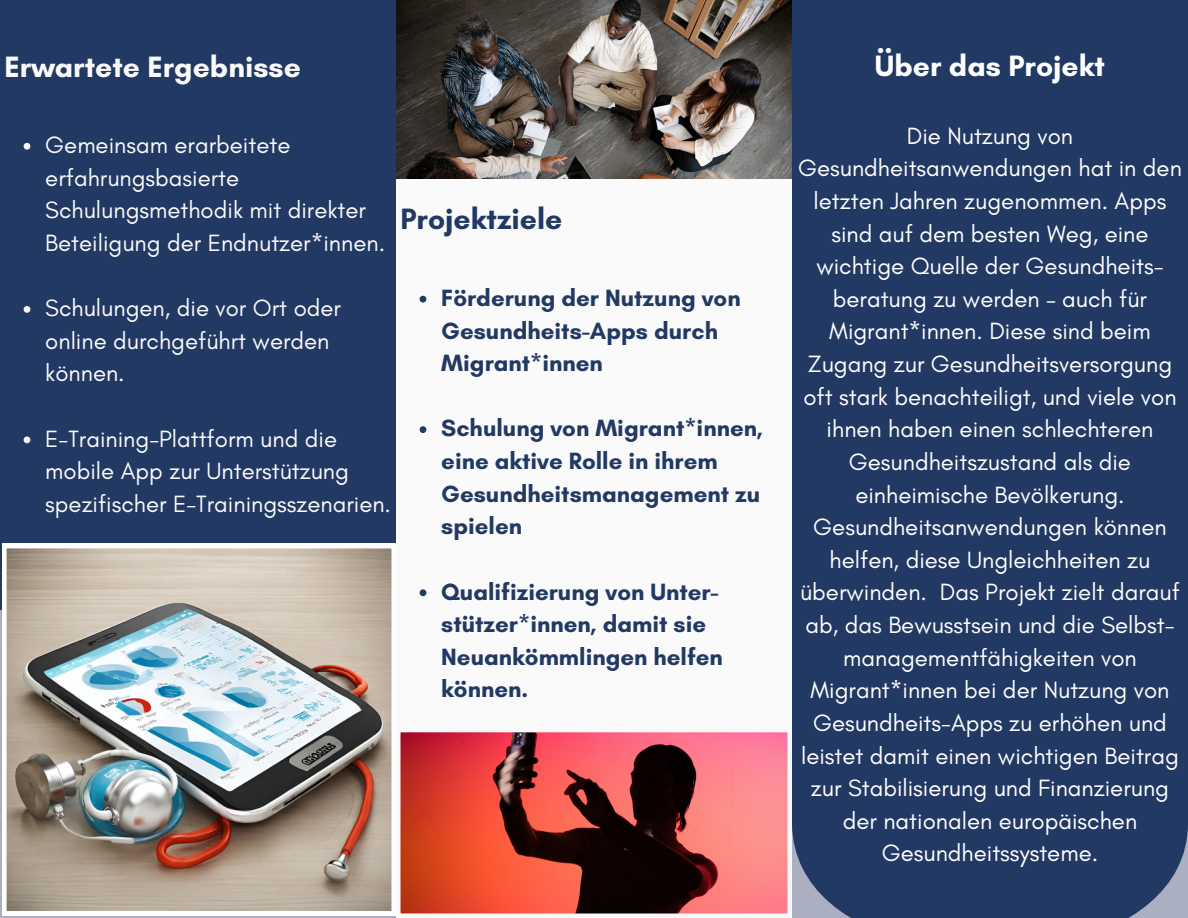
<style>
.page{position:relative;width:1188px;height:918px;background:#fff}
.page>*{position:absolute;margin:0;border:0;box-sizing:border-box;transform-origin:0 0}
.t1{font:700 30px "Glacial Indifference";color:#fafafb}
.t2{font:700 30px "Glacial Indifference";color:#fff}
.t3{font:700 30px "Glacial Indifference";color:#223964}
.t4{font:24px/32.7px "Glacial Indifference";color:#fff;text-align:center}
.t5{font:24px/32.7px "Glacial Indifference";color:#fafafb}
.t6{font:700 24px/32.7px "Glacial Indifference";color:#223964}
</style>
<div class="page">
<div style="left:0;top:0;width:396px;height:609px;background:#223964"></div>
<svg style="left:24px;top:143px;width:6px;height:7px"></svg>
<svg style="left:24px;top:306px;width:6px;height:7px"></svg>
<svg style="left:24px;top:436px;width:6px;height:7px"></svg>
<div style="left:792px;top:0;width:396px;height:918px;background:#223964"></div>
<img style="left:396px;top:0;width:396px;height:179px">
<svg style="left:400px;top:732px;width:388px;height:182px;background:#af4742"></svg>
<div style="left:396px;top:179px;width:396px;height:549px;background:#fafafb"></div>
<svg style="left:420px;top:296px;width:6px;height:7px"></svg>
<svg style="left:420px;top:426px;width:6px;height:7px"></svg>
<svg style="left:420px;top:589px;width:6px;height:7px"></svg>
<img style="left:2px;top:544px;width:394px;height:367px">
<p class="t1" style="left:4px;top:48px;width:298px">Erwartete Ergebnisse</p>
<p class="t5" style="left:45px;top:128px;width:341px">Gemeinsam erarbeitete erfahrungsbasierte<br>Schulungsmethodik mit direkter<br>Beteiligung der Endnutzer*innen.</p>
<p class="t5" style="left:45px;top:291px;width:297px">Schulungen, die vor Ort oder online durchgeführt werden können.</p>
<p class="t3" style="left:400px;top:201px;width:163px">Projektziele</p>
<p class="t6" style="left:441px;top:281px;width:301px">Förderung der Nutzung von<br>Gesundheits-Apps durch<br>Migrant*innen</p>
<p class="t5" style="left:45px;top:422px;width:347px">E-Training-Plattform und die mobile App zur Unterstützung spezifischer E-Trainingsszenarien.</p>
<p class="t6" style="left:441px;top:412px;width:323px">Schulung von Migrant*innen, eine aktive Rolle in ihrem<br>Gesundheitsmanagement zu spielen</p>
<p class="t6" style="left:441px;top:575px;width:283px">Qualifizierung von Unter&shy;stützer*innen, damit sie<br>Neuankömmlingen helfen können.</p>
<p class="t2" style="left:875px;top:48px;width:232px">Über das Projekt</p>
<p class="t4" style="left:798px;top:119px;width:385px">Die Nutzung von<br>Gesundheitsanwendungen hat in den letzten Jahren zugenommen. Apps sind auf dem besten Weg, eine wichtige Quelle der Gesundheits&shy;beratung zu werden – auch für<br>Migrant*innen. Diese sind beim<br>Zugang zur Gesundheitsversorgung oft stark benachteiligt, und viele von ihnen haben einen schlechteren<br>Gesundheitszustand als die einheimische Bevölkerung.<br>Gesundheitsanwendungen können helfen, diese Ungleichheiten zu überwinden. Das Projekt zielt darauf ab, das Bewusstsein und die Selbst&shy;managementfähigkeiten von<br>Migrant*innen bei der Nutzung von<br>Gesundheits-Apps zu erhöhen und leistet damit einen wichtigen Beitrag zur Stabilisierung und Finanzierung der nationalen europäischen<br>Gesundheitssysteme.</p>
</div>
